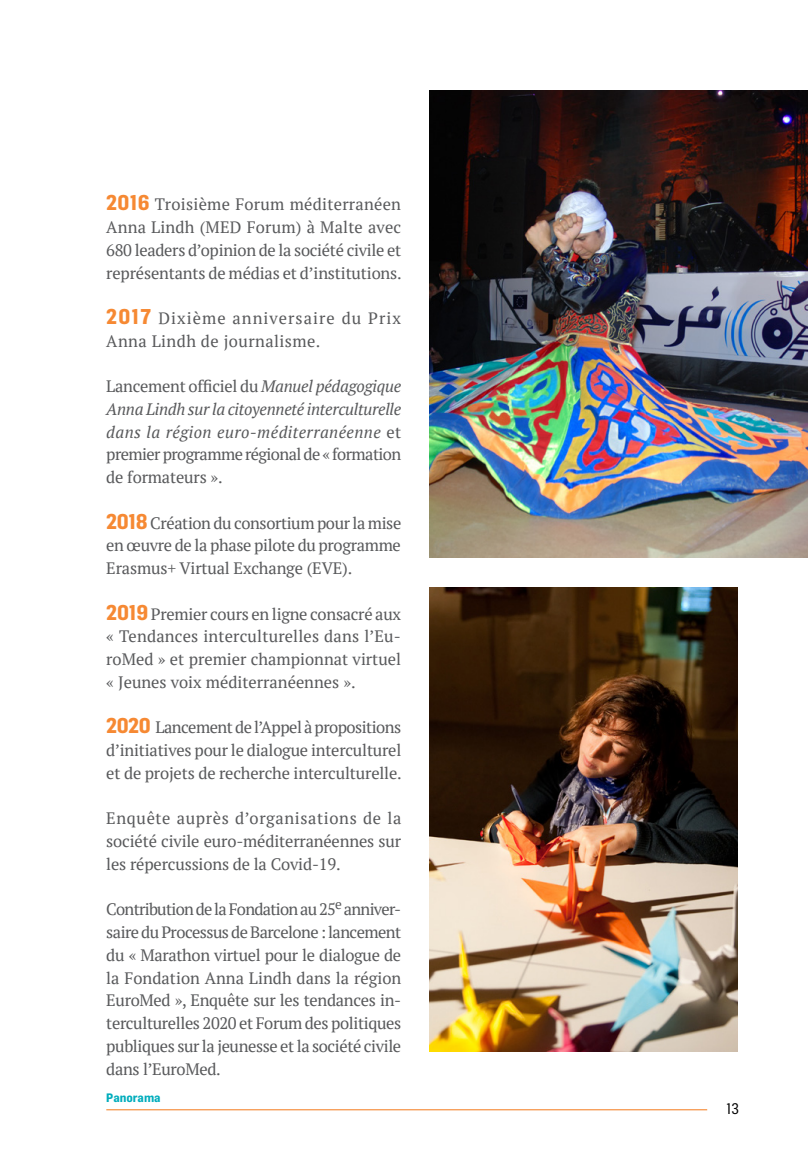
<style>
.page{position:relative;width:808px;height:1149px;background:#fff}
.page>*{position:absolute;margin:0;border:0;box-sizing:border-box;transform-origin:0 0}
.t1{font:16.5px/22.6px "PT Serif";letter-spacing:-.01em;color:#58595b;text-align:justify}
.t2{font:italic 16.5px/22.6px "PT Serif";letter-spacing:.02em;color:#58595b;text-align:justify}
.t3{font:16.5px/22.6px "PT Serif";letter-spacing:.06em;color:#58595b}
.t4{font:15px "Flama Semicondensed Basic";color:#000}
.t5{font:700 12px "Flama Semicondensed";color:#00adbc}
.s1{font-family:"Flama Semicondensed";font-weight:700;font-size:21px;color:#f68933}
.s2{font-style:normal}
</style>
<div class="page">
<hr style="left:106px;top:1108px;width:601px;height:1px;background:#f68933">
<img style="left:429px;top:90px;width:379px;height:467px">
<img style="left:429px;top:587px;width:309px;height:463px">
<p class="t1" style="left:106px;top:193px;width:297px"><span class="s1">2016</span> Troisième Forum méditerranéen Anna Lindh (MED Forum) à Malte avec 680 leaders d’opinion de la société civile et représentants de médias et d’institutions.</p>
<p class="t3" style="left:106px;top:306px;width:296px"><span class="s1">2017</span> Dixième anniversaire du Prix<br>Anna Lindh de journalisme.</p>
<p class="t2" style="left:106px;top:375px;width:297px"><span class="s2">Lancement officiel du</span> Manuel pédagogique Anna Lindh sur la citoyenneté interculturelle dans la région euro-méditerranéenne <span class="s2">et premier programme régional de « formation de formateurs ».</span></p>
<p class="t1" style="left:106px;top:511px;width:296px"><span class="s1">2018</span> Création du consortium pour la mise en œuvre de la phase pilote du programme Erasmus+ Virtual Exchange (EVE).</p>
<p class="t1" style="left:106px;top:602px;width:296px"><span class="s1">2019</span> Premier cours en ligne consacré aux « Tendances interculturelles dans l’Eu&shy;roMed » et premier championnat virtuel « Jeunes voix méditerranéennes ».</p>
<p class="t1" style="left:106px;top:715px;width:297px"><span class="s1">2020</span> Lancement de l’Appel à propositions d’initiatives pour le dialogue interculturel et de projets de recherche interculturelle.</p>
<p class="t1" style="left:106px;top:806px;width:296px">Enquête auprès d’organisations de la société civile euro-méditerranéennes sur les répercussions de la Covid-19.</p>
<p class="t1" style="left:106px;top:897px;width:297px">Contribution de la Fondation au 25<sup>e</sup> anniver&shy;saire du Processus de Barcelone : lancement du « Marathon virtuel pour le dialogue de la Fondation Anna Lindh dans la région EuroMed », Enquête sur les tendances in&shy;terculturelles 2020 et Forum des politiques publiques sur la jeunesse et la société civile dans l’EuroMed.</p>
<p class="t5" style="left:106px;top:1089px;width:56px">Panorama</p>
<p class="t4" style="left:727px;top:1098px;width:14px">13</p>
</div>
